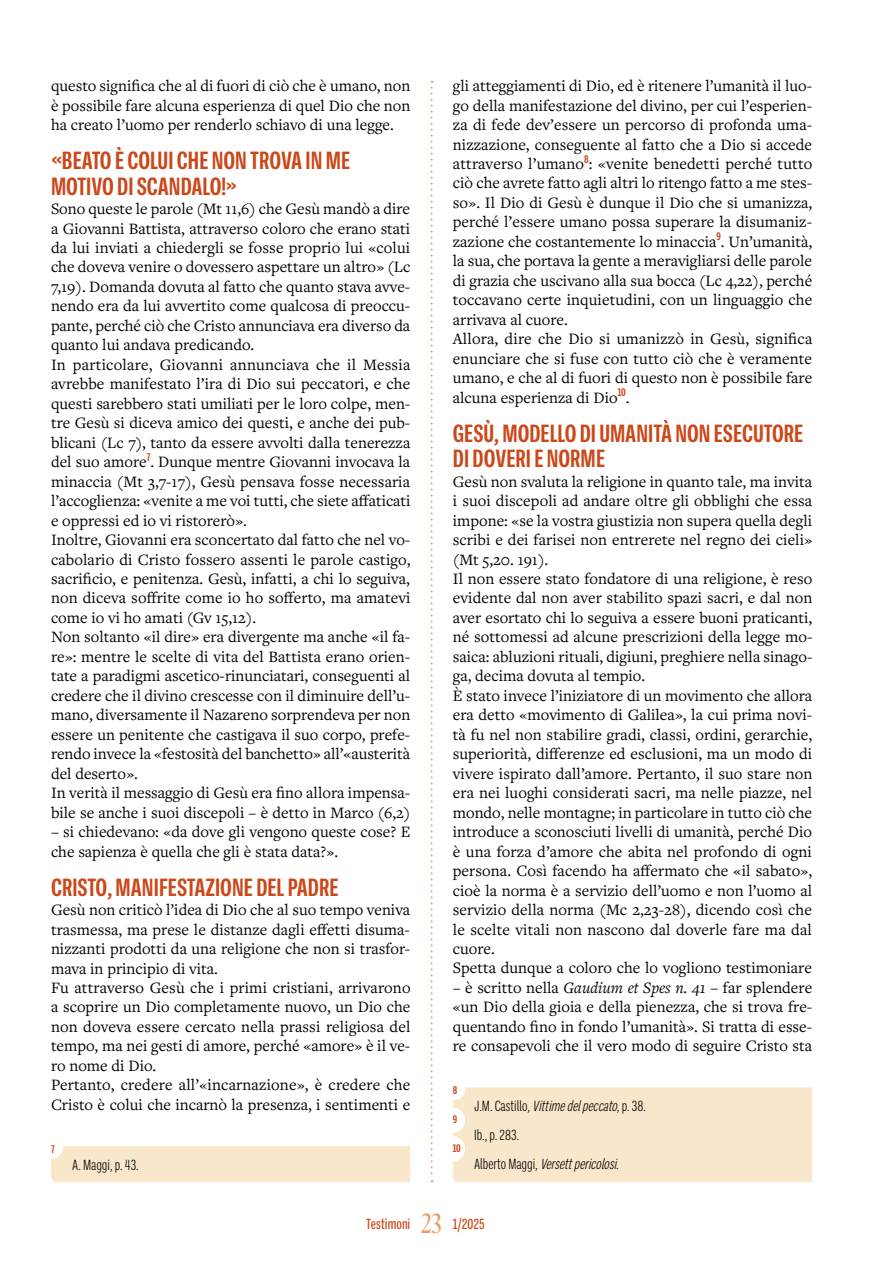
<style>
.page{position:relative;width:893px;height:1263px;background:#fff}
.page>*{position:absolute;margin:0;border:0;box-sizing:border-box;transform-origin:0 0}
.t1{font:700 condensed 25.5px/25.5px "Ballinger X";color:#ca481a}
.t2{font:16.5px/19.5px "Freight Text Pro";color:#000}
.t3{font:300 condensed 15px "Ballinger X";color:#000}
.t4{font:italic 300 condensed 15px "Ballinger X";color:#000}
.t5{font:500 condensed 15px "Ballinger X";letter-spacing:.005em;color:#c9491b}
.t6{font:700 condensed 11.4px "Ballinger X";color:#c9491b}
.s1{font-style:italic}
.s2{font-style:normal}
.s3{font-family:"Desire Pro";font-weight:400;font-stretch:normal;font-size:28.5px;color:#ec9a66}
</style>
<div class="page">
<svg style="left:431px;top:81px;width:2px;height:1101px"></svg>
<div style="left:51px;top:1146px;width:359px;height:36px;background:#f8e7cb"></div>
<div style="left:453px;top:1087px;width:359px;height:95px;background:#f8e7cb"></div>
<div style="left:440px;top:1107px;width:25px;height:26px;background:#fff;border-radius:50%"></div>
<div style="left:440px;top:1136px;width:25px;height:26px;background:#fff;border-radius:50%"></div>
<p class="t2" style="left:51px;top:75px;width:361px;text-align:justify">questo significa che al di fuori di ciò che è umano, non è possibile fare alcuna esperienza di quel Dio che non ha creato l’uomo per renderlo schiavo di una legge.</p>
<h1 class="t1" style="left:51px;top:148px;width:301px">«BEATO È COLUI CHE NON TROVA IN ME<br>MOTIVO DI SCANDALO!»</h1>
<p class="t2" style="left:51px;top:198px;width:361px">Sono queste le parole (Mt 11,6) che Gesù mandò a dire a Giovanni Battista, attraverso coloro che erano stati da lui inviati a chiedergli se fosse proprio lui «colui che doveva venire o dovessero aspettare un altro» (Lc 7,19). Domanda dovuta al fatto che quanto stava avve&shy;nendo era da lui avvertito come qualcosa di preoccu&shy;pante, perché ciò che Cristo annunciava era diverso da quanto lui andava predicando.<br>In particolare, Giovanni annunciava che il Messia avrebbe manifestato l’ira di Dio sui peccatori, e che questi sarebbero stati umiliati per le loro colpe, men&shy;tre Gesù si diceva amico dei questi, e anche dei pub&shy;blicani (Lc 7), tanto da essere avvolti dalla tenerezza del suo amore<sup>7</sup>. Dunque mentre Giovanni invocava la minaccia (Mt 3,7-17), Gesù pensava fosse necessaria l’accoglienza: «venite a me voi tutti, che siete affaticati e oppressi ed io vi ristorerò».<br>Inoltre, Giovanni era sconcertato dal fatto che nel vo&shy;cabolario di Cristo fossero assenti le parole castigo, sacrificio, e penitenza. Gesù, infatti, a chi lo seguiva, non diceva soffrite come io ho sofferto, ma amatevi come io vi ho amati (Gv 15,12).<br>Non soltanto «il dire» era divergente ma anche «il fa&shy;re»: mentre le scelte di vita del Battista erano orien&shy;tate a paradigmi ascetico-rinunciatari, conseguenti al credere che il divino crescesse con il diminuire dell’u&shy;mano, diversamente il Nazareno sorprendeva per non essere un penitente che castigava il suo corpo, prefe&shy;rendo invece la «festosità del banchetto» all’«austerità del deserto».<br>In verità il messaggio di Gesù era fino allora impensa&shy;bile se anche i suoi discepoli – è detto in Marco (6,2)</p>
<p class="t2" style="left:51px;top:821px;width:361px">– si chiedevano: «da dove gli vengono queste cose? E che sapienza è quella che gli è stata data?».</p>
<h1 class="t1" style="left:51px;top:874px;width:289px">CRISTO, MANIFESTAZIONE DEL PADRE</h1>
<p class="t2" style="left:51px;top:899px;width:361px">Gesù non criticò l’idea di Dio che al suo tempo veniva trasmessa, ma prese le distanze dagli effetti disuma&shy;nizzanti prodotti da una religione che non si trasfor&shy;mava in principio di vita.<br>Fu attraverso Gesù che i primi cristiani, arrivarono a scoprire un Dio completamente nuovo, un Dio che non doveva essere cercato nella prassi religiosa del tempo, ma nei gesti di amore, perché «amore» è il ve&shy;ro nome di Dio.<br>Pertanto, credere all’«incarnazione», è credere che Cristo è colui che incarnò la presenza, i sentimenti e</p>
<p class="t2" style="left:453px;top:75px;width:361px">gli atteggiamenti di Dio, ed è ritenere l’umanità il luo&shy;go della manifestazione del divino, per cui l’esperien&shy;za di fede dev’essere un percorso di profonda uma&shy;nizzazione, conseguente al fatto che a Dio si accede attraverso l’umano<sup>8</sup>: «venite benedetti perché tutto ciò che avrete fatto agli altri lo ritengo fatto a me stes&shy;so». Il Dio di Gesù è dunque il Dio che si umanizza, perché l’essere umano possa superare la disumaniz&shy;zazione che costantemente lo minaccia<sup>9</sup>. Un’umanità, la sua, che portava la gente a meravigliarsi delle parole di grazia che uscivano alla sua bocca (Lc 4,22), perché toccavano certe inquietudini, con un linguaggio che arrivava al cuore.<br>Allora, dire che Dio si umanizzò in Gesù, significa enunciare che si fuse con tutto ciò che è veramente umano, e che al di fuori di questo non è possibile fare alcuna esperienza di Dio<sup>10</sup>.</p>
<h1 class="t1" style="left:453px;top:420px;width:352px">GESÙ, MODELLO DI UMANITÀ NON ESECUTORE<br>DI DOVERI E NORME</h1>
<p class="t2" style="left:453px;top:471px;width:361px">Gesù non svaluta la religione in quanto tale, ma invita i suoi discepoli ad andare oltre gli obblighi che essa impone: «se la vostra giustizia non supera quella degli scribi e dei farisei non entrerete nel regno dei cieli» (Mt 5,20. 191).<br>Il non essere stato fondatore di una religione, è reso evidente dal non aver stabilito spazi sacri, e dal non aver esortato chi lo seguiva a essere buoni praticanti, né sottomessi ad alcune prescrizioni della legge mo&shy;saica: abluzioni rituali, digiuni, preghiere nella sinago&shy;ga, decima dovuta al tempio.<br>È stato invece l’iniziatore di un movimento che allora era detto «movimento di Galilea», la cui prima novi&shy;tà fu nel non stabilire gradi, classi, ordini, gerarchie, superiorità, differenze ed esclusioni, ma un modo di vivere ispirato dall’amore. Pertanto, il suo stare non era nei luoghi considerati sacri, ma nelle piazze, nel mondo, nelle montagne; in particolare in tutto ciò che introduce a sconosciuti livelli di umanità, perché Dio è una forza d’amore che abita nel profondo di ogni persona. Così facendo ha affermato che «il sabato», cioè la norma è a servizio dell’uomo e non l’uomo al servizio della norma (Mc 2,23-28), dicendo così che le scelte vitali non nascono dal doverle fare ma dal cuore.<br>Spetta dunque a coloro che lo vogliono testimoniare</p>
<p class="t2" style="left:453px;top:977px;width:361px;text-align:justify">– è scritto nella <span class="s1">Gaudium et Spes n. 41</span> – far splendere «un Dio della gioia e della pienezza, che si trova fre&shy;quentando fino in fondo l’umanità». Si tratta di esse&shy;re consapevoli che il vero modo di seguire Cristo sta</p>
<p class="t6" style="left:453px;top:1084px;width:6px">8</p>
<p class="t6" style="left:453px;top:1113px;width:6px">9</p>
<p class="t3" style="left:474px;top:1098px;width:173px">J . M . C a s t i l l o , <span class="s1">Vittimedelpeccato</span>, p . 3 8 .</p>
<p class="t6" style="left:51px;top:1142px;width:5px">7</p>
<p class="t6" style="left:453px;top:1142px;width:10px">10</p>
<p class="t3" style="left:474px;top:1127px;width:47px">Ib., p. 283.</p>
<p class="t3" style="left:72px;top:1156px;width:68px">A. Maggi, p. 43.</p>
<p class="t4" style="left:474px;top:1156px;width:147px"><span class="s2">A l b e r t o M a g g i ,</span> Versettpericolosi<span class="s2">.</span></p>
<p class="t5" style="left:366px;top:1216px;width:120px">Testimoni <span class="s3">23</span> 1/2025</p>
</div>
